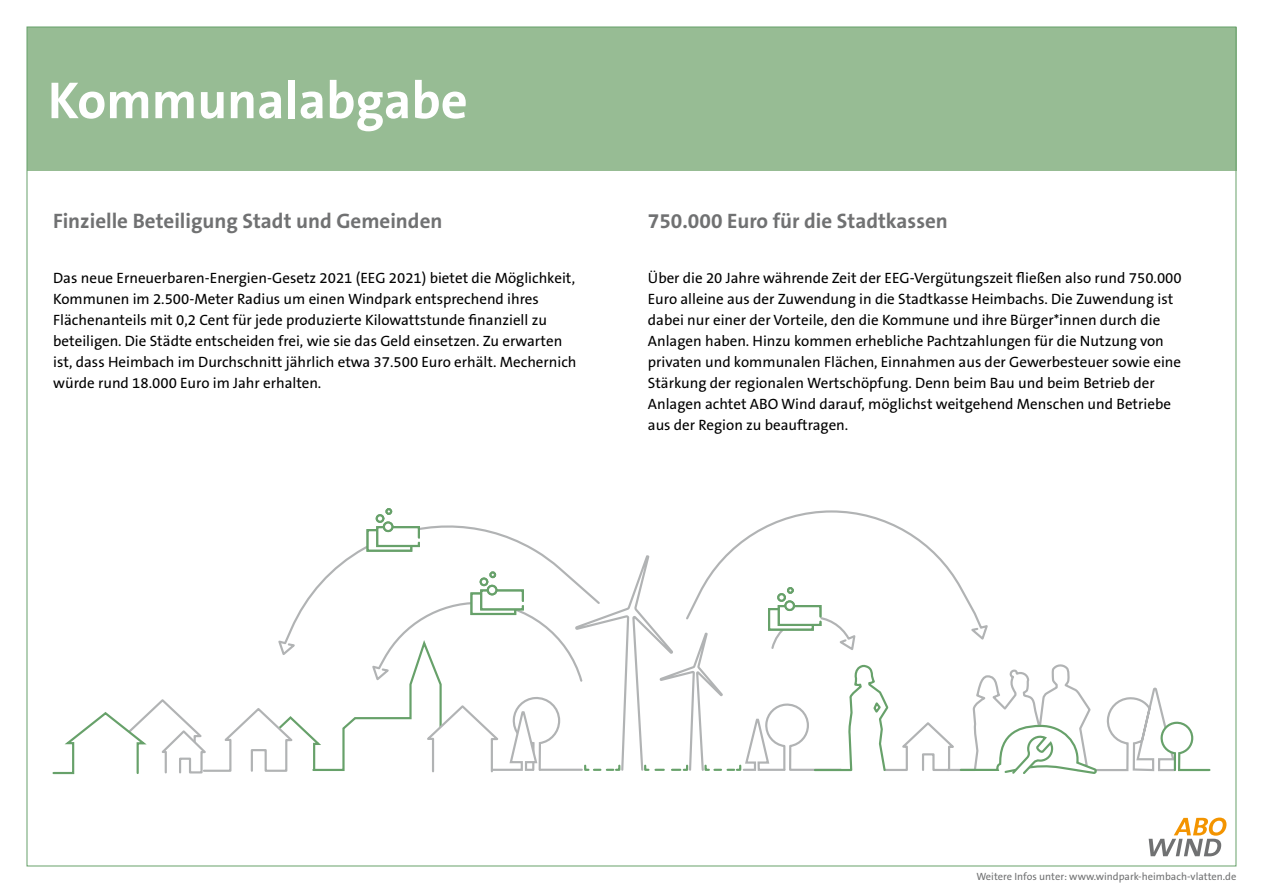
<style>
.page{position:relative;width:1263px;height:893px;background:#fff}
.page>*{position:absolute;margin:0;border:0;box-sizing:border-box;transform-origin:0 0}
.t1{font:700 52.5px "The Sans B W7";color:#fff}
.t2{font:700 21px "The Sans B W7";color:#707172}
.t3{font:15px/21px "The Sans B W5 Plain";color:#000}
.t4{font:10.5px "The Sans B W5 Plain";color:#707172}
</style>
<div class="page">
<div style="left:27px;top:27px;width:1209px;height:144px;background:#97bc94"></div>
<div style="left:385px;top:508px;width:7px;height:7px;border:2px solid #67a16a;border-radius:50%"></div>
<svg style="left:52px;top:509px;width:1159px;height:266px"></svg>
<svg style="left:1149px;top:818px;width:77px;height:38px"></svg>
<h1 class="t1" style="left:48px;top:67px;width:421px">Kommunalabgabe</h1>
<h2 class="t2" style="left:53px;top:208px;width:391px">Finzielle Beteiligung Stadt und Gemeinden</h2>
<p class="t3" style="left:53px;top:267px;width:525px">Das neue Erneuerbaren-Energien-Gesetz 2021 (EEG 2021) bietet die Möglichkeit, Kommunen im 2.500-Meter Radius um einen Windpark entsprechend ihres Flächenanteils mit 0,2 Cent für jede produzierte Kilowattstunde finanziell zu beteiligen. Die Städte entscheiden frei, wie sie das Geld einsetzen. Zu erwarten ist, dass Heimbach im Durchschnitt jährlich etwa 37.500 Euro erhält. Mechernich würde rund 18.000 Euro im Jahr erhalten.</p>
<h2 class="t2" style="left:648px;top:208px;width:302px">750.000 Euro für die Stadtkassen</h2>
<p class="t3" style="left:648px;top:267px;width:535px">Über die 20 Jahre währende Zeit der EEG-Vergütungszeit fließen also rund 750.000<br>Euro alleine aus der Zuwendung in die Stadtkasse Heimbachs. Die Zuwendung ist dabei nur einer der Vorteile, den die Kommune und ihre Bürger*innen durch die Anlagen haben. Hinzu kommen erhebliche Pachtzahlungen für die Nutzung von privaten und kommunalen Flächen, Einnahmen aus der Gewerbesteuer sowie eine Stärkung der regionalen Wertschöpfung. Denn beim Bau und beim Betrieb der Anlagen achtet ABO Wind darauf, möglichst weitgehend Menschen und Betriebe aus der Region zu beauftragen.</p>
<p class="t4" style="left:976px;top:869px;width:261px">Weitere Infos unter: www.windpark-heimbach-vlatten.de</p>
</div>
